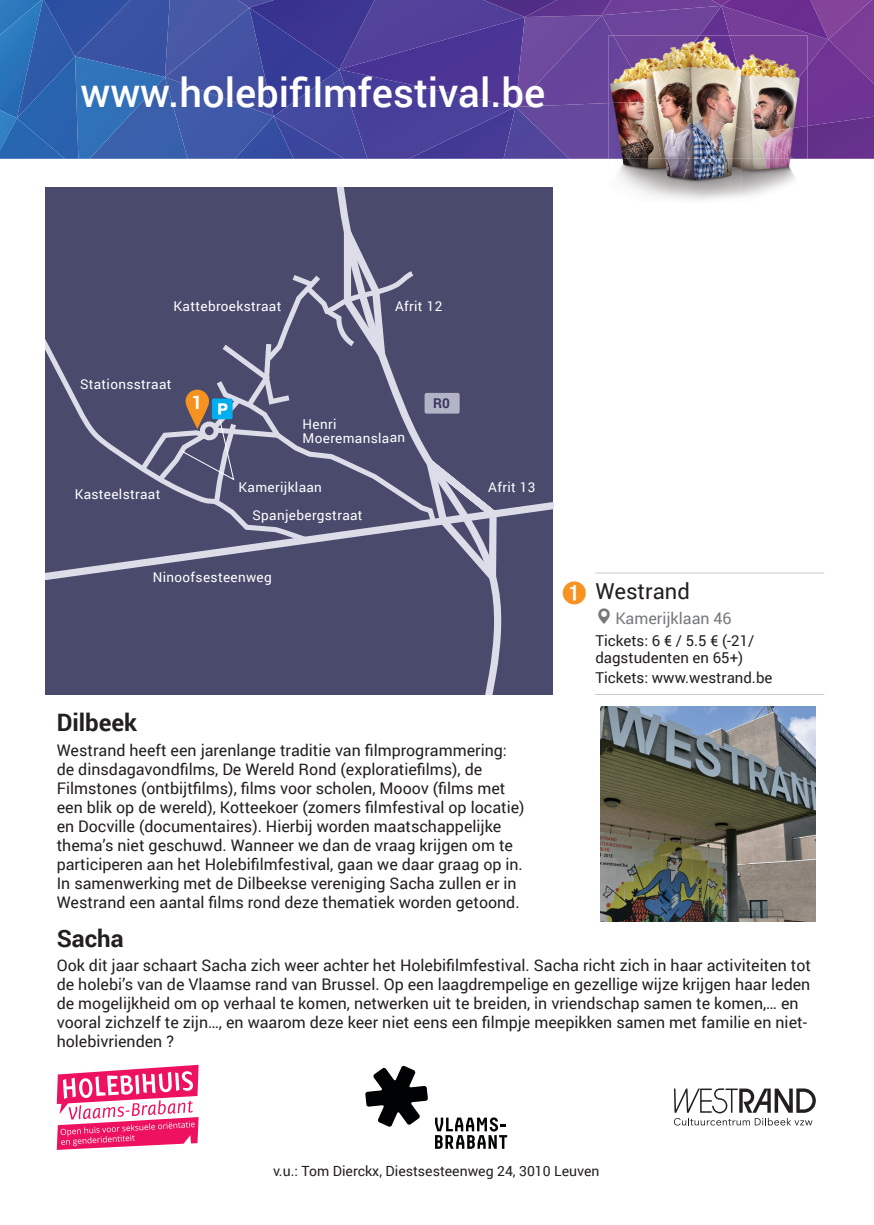
<style>
.page{position:relative;width:874px;height:1225px;background:#fff}
.page>*{position:absolute;margin:0;border:0;box-sizing:border-box;transform-origin:0 0}
.t1{font:500 40px "Roboto";color:#fff}
.t2{font:700 24px "Roboto";color:#231f20}
.t3{font:22px "Roboto";color:#231f20}
.t4{font:700 18.6px "Roboto";color:#fff}
.t5{font:16px/19px "Roboto";color:#231f20}
.t6{font:16px "Roboto";color:#76787b}
.t7{font:15px/17px "Roboto";color:#231f20}
.t8{font:14px "Roboto";color:#231f20}
.t9{font:13.6px/13.6px "Roboto";letter-spacing:.025em;color:#fff}
.t10{font:700 13.6px "Roboto";color:#36365d}
.s1{color:#f69322}
</style>
<div class="page">
<svg style="left:0;top:0;width:873px;height:159px;background:#4b4a9f"></svg>
<img style="left:741px;top:159px;width:54px;height:38px">
<img style="left:618px;top:159px;width:123px;height:41px">
<img style="left:608px;top:103px;width:96px;height:56px">
<img style="left:764px;top:133px;width:43px;height:26px">
<img style="left:699px;top:35px;width:30px;height:66px">
<img style="left:729px;top:35px;width:78px;height:98px">
<img style="left:650px;top:101px;width:105px;height:47px">
<img style="left:704px;top:148px;width:7px;height:11px">
<img style="left:711px;top:133px;width:53px;height:26px">
<img style="left:608px;top:35px;width:42px;height:68px">
<img style="left:612px;top:35px;width:87px;height:66px">
<div style="left:45px;top:187px;width:508px;height:507px;background:#494a6c"></div>
<svg style="left:45px;top:339px;width:90px;height:128px"></svg>
<svg style="left:45px;top:502px;width:508px;height:79px"></svg>
<svg style="left:336px;top:187px;width:173px;height:507px"></svg>
<svg style="left:135px;top:223px;width:368px;height:373px"></svg>
<hr style="left:595px;top:694px;width:228px;height:1px;background:#c7c8ca">
<hr style="left:595px;top:572px;width:228px;height:1px;background:#c7c8ca">
<img style="left:600px;top:706px;width:215px;height:215px">
<svg style="left:57px;top:1064px;width:141px;height:85px"></svg>
<svg style="left:365px;top:1065px;width:63px;height:62px"></svg>
<svg style="left:435px;top:1117px;width:72px;height:31px"></svg>
<svg style="left:674px;top:1088px;width:141px;height:37px"></svg>
<h1 class="t1" style="left:80px;top:65px;width:466px">www.holebifilmfestival.be</h1>
<p class="t9" style="left:173px;top:299px;width:109px">Kattebroekstraat</p>
<p class="t9" style="left:80px;top:377px;width:93px">Stationsstraat</p>
<p class="t9" style="left:395px;top:299px;width:49px">Afrit 12</p>
<p class="t4" style="left:192px;top:389px;width:12px">1</p>
<p class="t10" style="left:433px;top:393px;width:18px">R0</p>
<p class="t9" style="left:75px;top:487px;width:87px">Kasteelstraat</p>
<p class="t9" style="left:302px;top:417px;width:104px">Henri<br>Moeremanslaan</p>
<p class="t9" style="left:238px;top:480px;width:85px">Kamerijklaan</p>
<p class="t9" style="left:488px;top:480px;width:49px">Afrit 13</p>
<p class="t9" style="left:252px;top:508px;width:111px">Spanjebergstraat</p>
<p class="t9" style="left:153px;top:570px;width:120px">Ninoofsesteenweg</p>
<h3 class="t3" style="left:561px;top:575px;width:130px"><span class="s1">➊</span> Westrand</h3>
<p class="t6" style="left:615px;top:606px;width:118px">Kamerijklaan 46</p>
<p class="t7" style="left:595px;top:632px;width:160px">Tickets: 6 € / 5.5 € (-21/ dagstudenten en 65+)</p>
<p class="t7" style="left:595px;top:668px;width:178px">Tickets: www.westrand.be</p>
<h2 class="t2" style="left:57px;top:706px;width:82px">Dilbeek</h2>
<p class="t5" style="left:57px;top:740px;width:469px">Westrand heeft een jarenlange traditie van filmprogrammering: de dinsdagavondfilms, De Wereld Rond (exploratiefilms), de Filmstones (ontbijtfilms), films voor scholen, Mooov (films met een blik op de wereld), Kotteekoer (zomers filmfestival op locatie) en Docville (documentaires). Hierbij worden maatschappelijke thema’s niet geschuwd. Wanneer we dan de vraag krijgen om te participeren aan het Holebifilmfestival, gaan we daar graag op in.<br>In samenwerking met de Dilbeekse vereniging Sacha zullen er in Westrand een aantal films rond deze thematiek worden getoond.</p>
<h2 class="t2" style="left:57px;top:921px;width:68px">Sacha</h2>
<p class="t5" style="left:57px;top:955px;width:755px">Ook dit jaar schaart Sacha zich weer achter het Holebifilmfestival. Sacha richt zich in haar activiteiten tot de holebi’s van de Vlaamse rand van Brussel. Op een laagdrempelige en gezellige wijze krijgen haar leden de mogelijkheid om op verhaal te komen, netwerken uit te breiden, in vriendschap samen te komen,… en vooral zichzelf te zijn…, en waarom deze keer niet eens een filmpje meepikken samen met familie en niet&shy;holebivrienden ?</p>
<p class="t8" style="left:273px;top:1161px;width:328px">v.u.: Tom Dierckx, Diestsesteenweg 24, 3010 Leuven</p>
</div>
